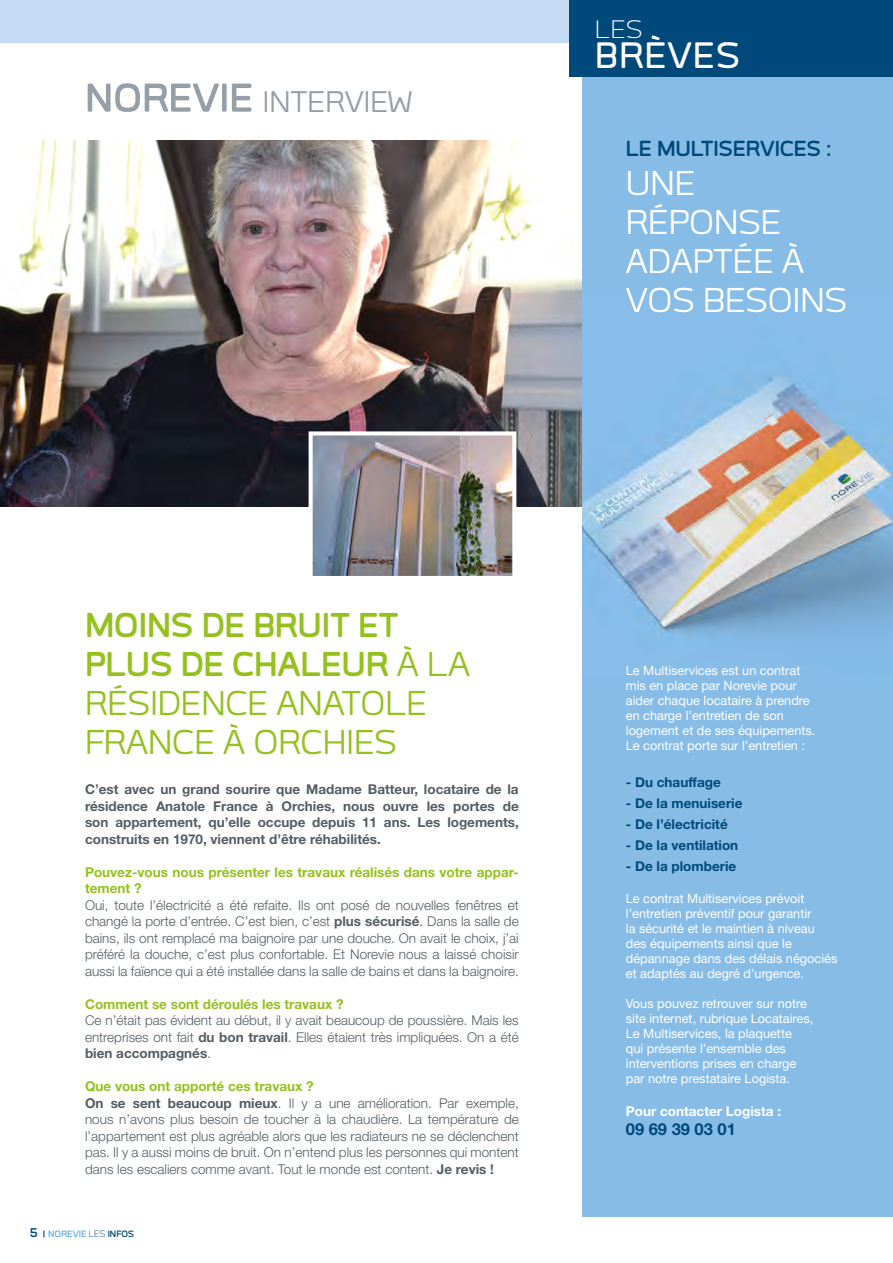
<style>
.page{position:relative;width:893px;height:1263px;background:#fff}
.page>*{position:absolute;margin:0;border:0;box-sizing:border-box;transform-origin:0 0}
.t1{font:48px "Labrador B Medium";letter-spacing:.02em;color:#fff}
.t2{font:45px/39px "Labrador B Bold";color:#95c11f}
.t3{font:45px/39px "Labrador B Regular";color:#95c11f}
.t4{font:45px/39px "Labrador B Regular";color:#fff}
.t5{font:39px "Labrador B Regular";color:#949fa7}
.t6{font:33px "Labrador B Light";color:#fff}
.t7{font:28.5px "Labrador B Bold";color:#00497b}
.t8{font:700 16.5px "Helvetica Neue LT Std";color:#00497b}
.t9{font:300 13.5px/16.5px "Helvetica Neue LT Std";color:#535d62;text-align:justify}
.t10{font:700 13.5px/16.5px "Helvetica Neue LT Std";color:#535d62;text-align:justify}
.t11{font:700 13.5px/16.5px "Helvetica Neue LT Std";color:#95c11f}
.t12{font:700 13.5px "Helvetica Neue LT Std";color:#00497b}
.t13{font:700 13.5px "Helvetica Neue LT Std";color:#fff}
.t14{font:12.75px/15px "Helvetica Neue LT Std";color:#fff}
.t15{font:12px "Labrador B Bold";color:#6bb1e2}
.s1{font-family:"Labrador B Bold";font-size:52.5px}
.s2{font-family:"Labrador B Regular"}
.s3{font-weight:700}
.s4{font-weight:700;color:#95c11f}
.s5{font-size:16.5px;color:#00497b}
.s6{font-family:"Labrador B Light";color:#00497b}
.s7{color:#00497b}
</style>
<div class="page">
<div style="left:1px;top:0;width:892px;height:43px;background:#c5dcf4"></div>
<img style="left:0;top:140px;width:582px;height:366px">
<div style="left:582px;top:43px;width:311px;height:1174px;background:#87bce7"></div>
<img style="left:582px;top:377px;width:311px;height:257px">
<img style="left:314px;top:436px;width:197px;height:139px">
<div style="left:309px;top:431px;width:207px;height:149px;border:4px solid #fff"></div>
<div style="left:570px;top:0;width:323px;height:77px;background:#00497b"></div>
<h3 class="t5" style="left:85px;top:82px;width:329px"><span class="s1">NOREVIE</span> INTERVIEW</h3>
<h3 class="t6" style="left:595px;top:13px;width:49px">LES</h3>
<h1 class="t1" style="left:595px;top:32px;width:146px">BRÈVES</h1>
<h3 class="t7" style="left:626px;top:134px;width:207px">LE MULTISERVICES :</h3>
<h2 class="t4" style="left:626px;top:163px;width:223px">UNE<br>RÉPONSE<br>ADAPTÉE À<br>VOS BESOINS</h2>
<h2 class="t2" style="left:85px;top:603px;width:387px">MOINS DE BRUIT ET<br>PLUS DE CHALEUR <span class="s2">À LA</span></h2>
<h2 class="t3" style="left:85px;top:682px;width:343px">RÉSIDENCE ANATOLE<br>FRANCE À ORCHIES</h2>
<p class="t10" style="left:85px;top:781px;width:435px">C’est avec un grand sourire que Madame Batteur, locataire de la résidence Anatole France à Orchies, nous ouvre les portes de son appartement, qu’elle occupe depuis 11 ans. Les logements, construits en 1970, viennent d’être réhabilités.</p>
<p class="t11" style="left:85px;top:863px;width:435px">Pouvez-vous nous présenter les travaux réalisés dans votre appar&shy;tement ?</p>
<p class="t9" style="left:85px;top:896px;width:435px">Oui, toute l’électricité a été refaite. Ils ont posé de nouvelles fenêtres et changé la porte d’entrée. C’est bien, c’est <span class="s3">plus sécurisé</span>. Dans la salle de bains, ils ont remplacé ma baignoire par une douche. On avait le choix, j’ai préféré la douche, c’est plus confortable. Et Norevie nous a laissé choisir aussi la faïence qui a été installée dans la salle de bains et dans la baignoire.</p>
<p class="t11" style="left:85px;top:995px;width:260px">Comment se sont déroulés les travaux ?</p>
<p class="t9" style="left:85px;top:1012px;width:435px">Ce n’était pas évident au début, il y avait beaucoup de poussière. Mais les entreprises ont fait <span class="s3">du bon travail</span>. Elles étaient très impliquées. On a été <span class="s3">bien accompagnés</span>.</p>
<p class="t9" style="left:85px;top:1078px;width:435px;text-align:left"><span class="s4">Que vous ont apporté ces travaux ?<br></span><span class="s3">On se sent beaucoup mieux</span>. Il y a une amélioration. Par exemple, nous n’avons plus besoin de toucher à la chaudière. La température de l’appartement est plus agréable alors que les radiateurs ne se déclenchent pas. Il y a aussi moins de bruit. On n’entend plus les personnes qui montent dans les escaliers comme avant. Tout le monde est content. <span class="s3">Je revis !</span></p>
<p class="t15" style="left:30px;top:1228px;width:106px"><span class="s5">5</span> NOREVIE <span class="s6">LES</span> <span class="s7">INFOS</span></p>
<p class="t14" style="left:626px;top:662px;width:191px">Le Multiservices est un contrat mis en place par Norevie pour aider chaque locataire à prendre en charge l’entretien de son logement et de ses équipements.<br>Le contrat porte sur l’entretien :</p>
<p class="t12" style="left:626px;top:774px;width:97px">- Du chauffage</p>
<p class="t12" style="left:626px;top:795px;width:118px">- De la menuiserie</p>
<p class="t12" style="left:626px;top:816px;width:103px">- De l’électricité</p>
<p class="t12" style="left:626px;top:837px;width:114px">- De la ventilation</p>
<p class="t12" style="left:626px;top:858px;width:112px">- De la plomberie</p>
<p class="t14" style="left:626px;top:890px;width:213px">Le contrat Multiservices prévoit l’entretien préventif pour garantir<br>la sécurité et le maintien à niveau des équipements ainsi que le dépannage dans des délais négociés et adaptés au degré d’urgence.</p>
<p class="t14" style="left:626px;top:995px;width:189px">Vous pouvez retrouver sur notre site internet, rubrique Locataires,<br>Le Multiservices, la plaquette<br>qui présente l’ensemble des interventions prises en charge par notre prestataire Logista.</p>
<p class="t13" style="left:626px;top:1102px;width:157px">Pour contacter Logista :</p>
<p class="t8" style="left:626px;top:1119px;width:112px">09 69 39 03 01</p>
</div>
